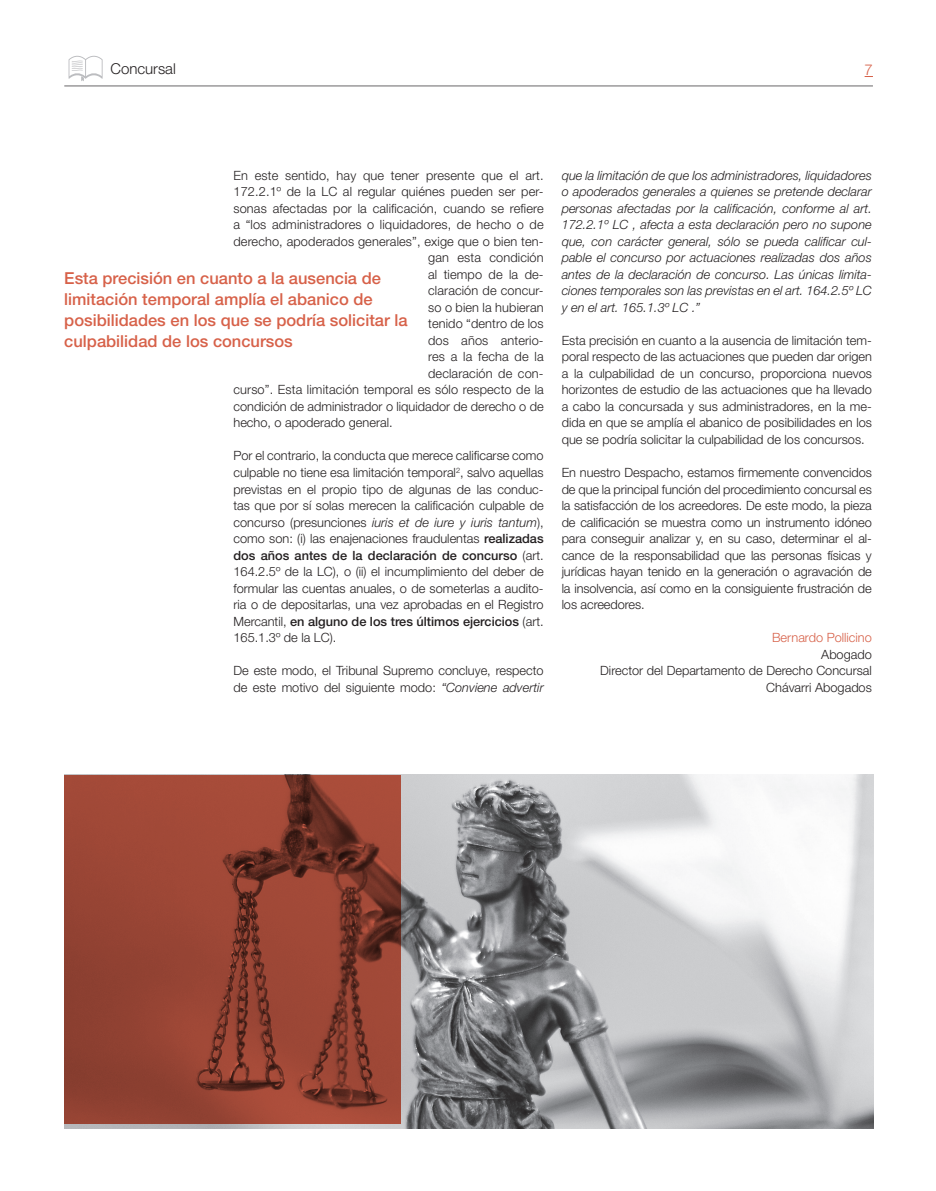
<style>
.page{position:relative;width:936px;height:1191px;background:#fff}
.page>*{position:absolute;margin:0;border:0;box-sizing:border-box;transform-origin:0 0}
.t1{font:500 16.5px/21px "Helvetica Neue LT Std";color:#d76149}
.t2{font:300 15px "Helvetica Neue LT Std";color:#231f20}
.t3{font:300 15px "Helvetica Neue LT Std";color:#d76149}
.t4{font:300 12.75px/16.5px "Helvetica Neue LT Std";color:#231f20;text-align:justify}
.t5{font:italic 300 12.75px/16.5px "Helvetica Neue LT Std";color:#231f20;text-align:justify}
.t6{font:300 12.75px "Helvetica Neue LT Std";color:#d76149}
.s1{font-style:italic}
.s2{font-weight:500}
</style>
<div class="page">
<hr style="left:64px;top:86px;width:808px;height:1px;background:#696768">
<img style="left:64px;top:774px;width:809px;height:353px">
<svg style="left:68px;top:56px;width:35px;height:25px"></svg>
<svg style="left:64px;top:774px;width:336px;height:349px;background:#914232"></svg>
<p class="t2" style="left:110px;top:59px;width:67px">Concursal</p>
<p class="t3" style="left:864px;top:60px;width:10px">7</p>
<p class="t4" style="left:233px;top:167px;width:311px">En este sentido, hay que tener presente que el art.</p>
<p class="t4" style="left:233px;top:183px;width:311px">172.2.1º de la LC al regular quiénes pueden ser per-</p>
<p class="t4" style="left:233px;top:200px;width:311px">sonas afectadas por la calificación, cuando se refiere</p>
<p class="t4" style="left:233px;top:216px;width:311px">a “los administradores o liquidadores, de hecho o de</p>
<p class="t4" style="left:233px;top:233px;width:311px">derecho, apoderados generales”, exige que o bien ten-</p>
<p class="t4" style="left:428px;top:249px;width:117px">gan esta condición</p>
<p class="t4" style="left:428px;top:266px;width:117px">al tiempo de la de-</p>
<p class="t4" style="left:428px;top:282px;width:117px">claración de concur-</p>
<p class="t4" style="left:428px;top:299px;width:117px">so o bien la hubieran</p>
<p class="t4" style="left:428px;top:315px;width:117px">tenido “dentro de los</p>
<p class="t4" style="left:428px;top:332px;width:117px">dos años anterio-</p>
<p class="t4" style="left:428px;top:348px;width:117px">res a la fecha de la</p>
<p class="t4" style="left:428px;top:365px;width:117px">declaración de con-</p>
<p class="t4" style="left:233px;top:381px;width:311px">curso”. Esta limitación temporal es sólo respecto de la</p>
<p class="t4" style="left:233px;top:398px;width:311px">condición de administrador o liquidador de derecho o de</p>
<p class="t4" style="left:233px;top:414px;width:160px">hecho, o apoderado general.</p>
<p class="t4" style="left:233px;top:447px;width:311px">Por el contrario, la conducta que merece calificarse como culpable no tiene esa limitación temporal<sup>2</sup>, salvo aquellas previstas en el propio tipo de algunas de las conduc&shy;tas que por sí solas merecen la calificación culpable de concurso (presunciones <span class="s1">iuris et de iure y iuris tantum</span>), como son: (i) las enajenaciones fraudulentas <span class="s2">realizadas dos años antes de la declaración de concurso</span> (art.<br>164.2.5º de la LC), o (ii) el incumplimiento del deber de formular las cuentas anuales, o de someterlas a audito&shy;ria o de depositarlas, una vez aprobadas en el Registro Mercantil, <span class="s2">en alguno de los tres últimos ejercicios</span> (art.<br>165.1.3º de la LC).</p>
<p class="t4" style="left:233px;top:662px;width:311px">De este modo, el Tribunal Supremo concluye, respecto de este motivo del siguiente modo: <span class="s1">“Conviene advertir</span></p>
<p class="t1" style="left:64px;top:267px;width:345px">Esta precisión en cuanto a la ausencia de limitación temporal amplía el abanico de posibilidades en los que se podría solicitar la culpabilidad de los concursos</p>
<p class="t5" style="left:561px;top:167px;width:311px">que la limitación de que los administradores, liquidadores o apoderados generales a quienes se pretende declarar personas afectadas por la calificación, conforme al art.<br>172.2.1º LC , afecta a esta declaración pero no supone que, con carácter general, sólo se pueda calificar cul&shy;pable el concurso por actuaciones realizadas dos años antes de la declaración de concurso. Las únicas limita&shy;ciones temporales son las previstas en el art. 164.2.5º LC y en el art. 165.1.3º LC .”</p>
<p class="t4" style="left:561px;top:332px;width:311px">Esta precisión en cuanto a la ausencia de limitación tem&shy;poral respecto de las actuaciones que pueden dar origen a la culpabilidad de un concurso, proporciona nuevos horizontes de estudio de las actuaciones que ha llevado a cabo la concursada y sus administradores, en la me&shy;dida en que se amplía el abanico de posibilidades en los que se podría solicitar la culpabilidad de los concursos.</p>
<p class="t4" style="left:561px;top:464px;width:311px">En nuestro Despacho, estamos firmemente convencidos de que la principal función del procedimiento concursal es la satisfacción de los acreedores. De este modo, la pieza de calificación se muestra como un instrumento idóneo para conseguir analizar y, en su caso, determinar el al&shy;cance de la responsabilidad que las personas físicas y jurídicas hayan tenido en la generación o agravación de la insolvencia, así como en la consiguiente frustración de los acreedores.</p>
<p class="t6" style="left:771px;top:629px;width:101px">Bernardo Pollicino</p>
<p class="t4" style="left:821px;top:645px;width:52px">Abogado</p>
<p class="t4" style="left:600px;top:662px;width:273px">Director del Departamento de Derecho Concursal</p>
<p class="t4" style="left:765px;top:678px;width:107px">Chávarri Abogados</p>
</div>
